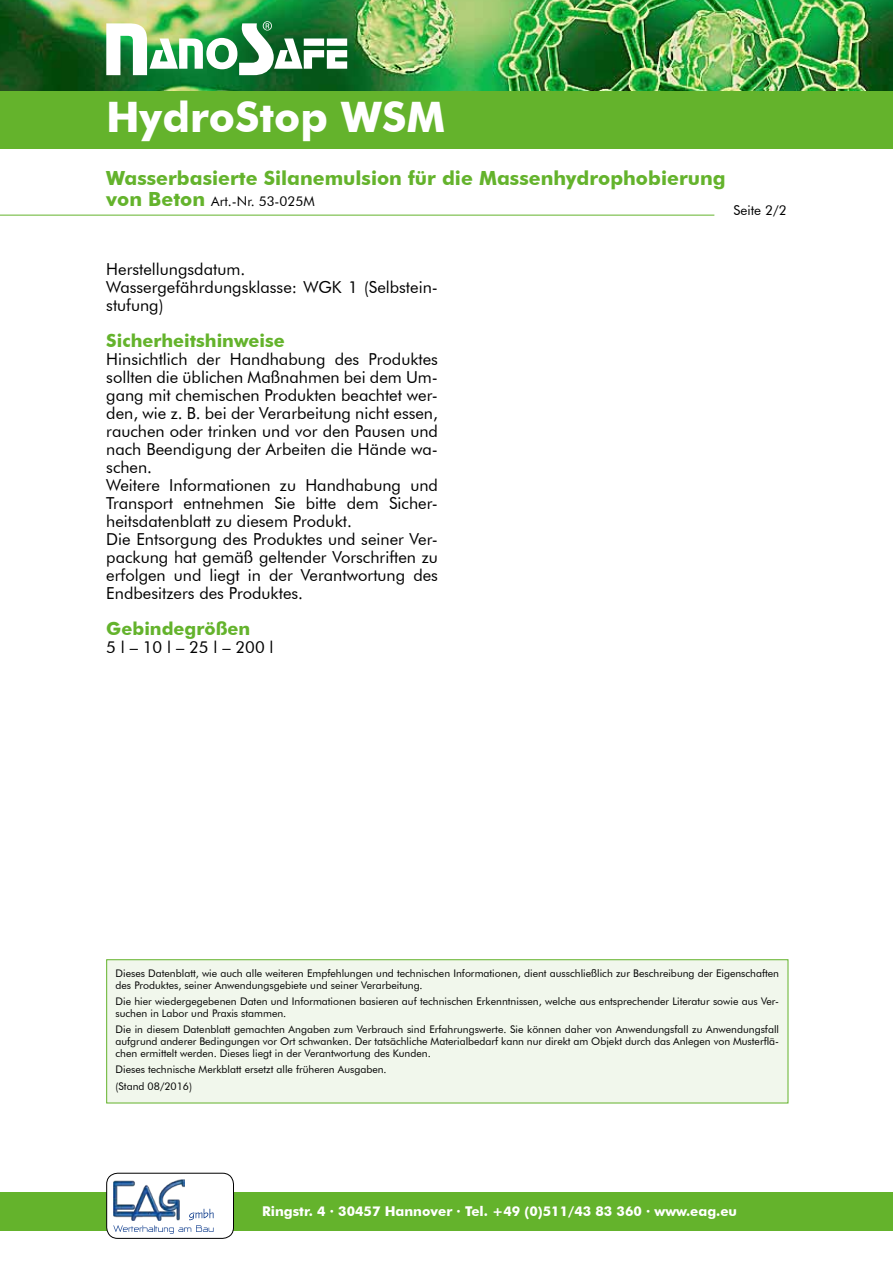
<style>
.page{position:relative;width:893px;height:1263px;background:#fff}
.page>*{position:absolute;margin:0;border:0;box-sizing:border-box;transform-origin:0 0}
.t1{font:700 42px "Futura BT";color:#fff}
.t2{font:700 19.5px "Futura BT";color:#64b32c}
.t3{font:700 18px "Futura BT";color:#64b32c}
.t4{font:16.5px/18px "Futura BT";color:#000}
.t5{font:700 13.5px "Futura BT";color:#fff}
.t6{font:13.5px "Futura BT";color:#000}
.t7{font:10.5px/12px "Futura BT";color:#000}
.s1{font-weight:700;font-size:19.5px;color:#64b32c}
</style>
<div class="page">
<img style="left:0;top:0;width:893px;height:91px">
<div style="left:107px;top:960px;width:681px;height:143px;background:#f1f7ec"></div>
<div style="left:106px;top:959px;width:682px;height:144px;border:1px solid #64b32c"></div>
<div style="left:0;top:91px;width:893px;height:58px;background:#64b32c"></div>
<div style="left:0;top:1192px;width:893px;height:39px;background:#64b32c"></div>
<svg style="left:106px;top:21px;width:241px;height:54px"></svg>
<div style="left:107px;top:1173px;width:126px;height:65px;background:#fff;border-radius:11px"></div>
<svg style="left:113px;top:1209px;width:101px;height:25px"></svg>
<img style="left:113px;top:1180px;width:71px;height:40px">
<div style="left:106px;top:1173px;width:128px;height:66px;border:1px solid #000;border-radius:11px"></div>
<hr style="left:0;top:215px;width:714px;height:1px;background:#64b32c">
<h1 class="t1" style="left:106px;top:91px;width:340px">HydroStop WSM</h1>
<h2 class="t2" style="left:106px;top:166px;width:621px">Wasserbasierte Silanemulsion für die Massenhydrophobierung</h2>
<p class="t6" style="left:106px;top:193px;width:210px"><span class="s1">von Beton</span> Art.-Nr. 53-025M</p>
<p class="t6" style="left:733px;top:202px;width:55px">Seite 2/2</p>
<h3 class="t4" style="left:106px;top:260px;width:333px">Herstellungsdatum.<br>Wassergefährdungsklasse: WGK 1 (Selbstein&shy;stufung)</h3>
<h3 class="t3" style="left:106px;top:330px;width:180px">Sicherheitshinweise</h3>
<p class="t4" style="left:106px;top:350px;width:333px">Hinsichtlich der Handhabung des Produktes sollten die üblichen Maßnahmen bei dem Um&shy;gang mit chemischen Produkten beachtet wer&shy;den, wie z. B. bei der Verarbeitung nicht essen, rauchen oder trinken und vor den Pausen und nach Beendigung der Arbeiten die Hände wa&shy;schen.<br>Weitere Informationen zu Handhabung und Transport entnehmen Sie bitte dem Sicher&shy;heitsdatenblatt zu diesem Produkt.<br>Die Entsorgung des Produktes und seiner Ver&shy;packung hat gemäß geltender Vorschriften zu erfolgen und liegt in der Verantwortung des Endbesitzers des Produktes.</p>
<h3 class="t3" style="left:106px;top:618px;width:146px">Gebindegrößen</h3>
<h3 class="t4" style="left:106px;top:638px;width:169px">5 l – 10 l – 25 l – 200 l</h3>
<p class="t7" style="left:116px;top:967px;width:665px">Dieses Datenblatt, wie auch alle weiteren Empfehlungen und technischen Informationen, dient ausschließlich zur Beschreibung der Eigenschaften des Produktes, seiner Anwendungsgebiete und seiner Verarbeitung.</p>
<p class="t7" style="left:116px;top:995px;width:665px">Die hier wiedergegebenen Daten und Informationen basieren auf technischen Erkenntnissen, welche aus entsprechender Literatur sowie aus Ver&shy;suchen in Labor und Praxis stammen.</p>
<p class="t7" style="left:116px;top:1023px;width:665px;text-align:justify">Die in diesem Datenblatt gemachten Angaben zum Verbrauch sind Erfahrungswerte. Sie können daher von Anwendungsfall zu Anwendungsfall aufgrund anderer Bedingungen vor Ort schwanken. Der tatsächliche Materialbedarf kann nur direkt am Objekt durch das Anlegen von Musterflä&shy;chen ermittelt werden. Dieses liegt in der Verantwortung des Kunden.</p>
<p class="t7" style="left:116px;top:1061px;width:273px;line-height:16.2px">Dieses technische Merkblatt ersetzt alle früheren Ausgaben. (Stand 08/2016)</p>
<p class="t5" style="left:262px;top:1203px;width:476px">Ringstr. 4 · 30457 Hannover · Tel. +49 (0)511/43 83 360 · www.eag.eu</p>
</div>
